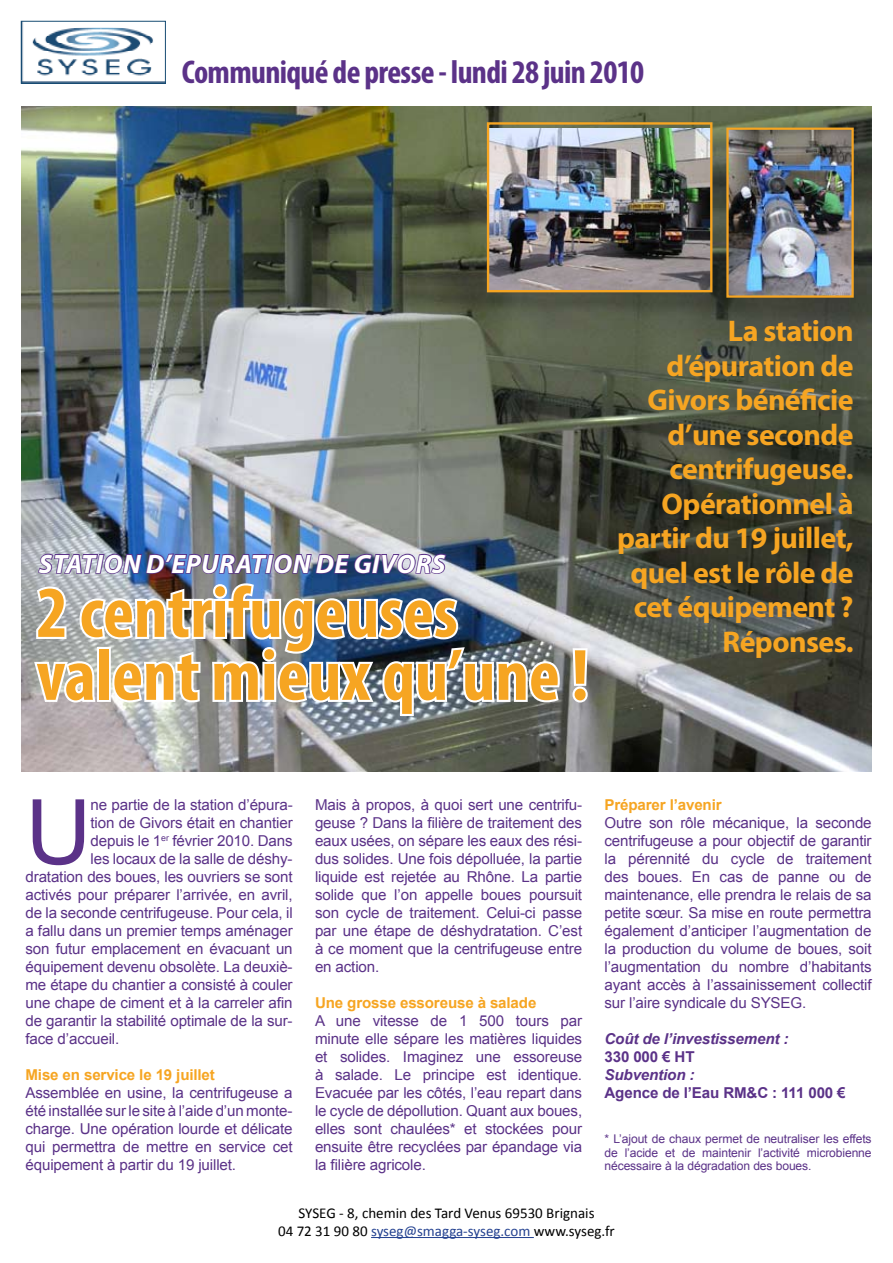
<style>
.page{position:relative;width:893px;height:1263px;background:#fff}
.page>*{position:absolute;margin:0;border:0;box-sizing:border-box;transform-origin:0 0}
.t1{font:90.45px "Arial";color:#5b3288}
.t2{font:700 condensed 73.35px/63px "Myriad Pro";color:#f6a522}
.t3{font:700 condensed 33px "Myriad Pro";letter-spacing:-.02em;color:#5b3288}
.t4{font:700 30px/34.5px "Myriad Pro";letter-spacing:-.02em;color:#f6a522;text-align:right}
.t5{font:italic 700 26.7px "Myriad Pro";letter-spacing:.02em;color:#fff}
.t6{font:15px/18px "Arial";letter-spacing:-.01em;color:#5b3288;text-align:justify}
.t7{font:15px/18px "Calibri";color:#000;text-align:center}
.t8{font:700 15px "Arial";letter-spacing:-.01em;color:#f6a522}
.t9{font:italic 700 15px "Arial";letter-spacing:-.01em;color:#5b3288}
.t10{font:700 15px "Arial";letter-spacing:-.01em;color:#5b3288}
.t11{font:12px/13.5px "Arial";letter-spacing:-.01em;color:#5b3288;text-align:justify}
.s1{color:#234190}
</style>
<div class="page">
<img style="left:21px;top:106px;width:851px;height:666px">
<img style="left:23px;top:23px;width:130px;height:58px">
<div style="left:21px;top:21px;width:144px;height:62px;border:1px solid #174c73"></div>
<hr style="left:371px;top:1237px;width:163px;height:1px;background:#234190">
<svg style="left:570px;top:646px;width:20px;height:59px"></svg>
<img style="left:32px;top:511px;width:530px;height:207px">
<img style="left:729px;top:131px;width:122px;height:164px">
<div style="left:726px;top:128px;width:128px;height:170px;border:2px solid #f6a522"></div>
<img style="left:490px;top:129px;width:219px;height:160px">
<div style="left:487px;top:122px;width:225px;height:170px;border:2px solid #f6a522"></div>
<h3 class="t3" style="left:182px;top:51px;width:464px">Communiqué de presse - lundi 28 juin 2010</h3>
<h3 class="t5" style="left:39px;top:546px;width:408px">STATION D’EPURATION DE GIVORS</h3>
<h2 class="t2" style="left:36px;top:579px;width:554px">2 centrifugeuses valent mieux qu’une !</h2>
<h3 class="t4" style="left:617px;top:313px;width:238px">La station d’épuration de<br>Givors bénéficie d’une seconde centrifugeuse.<br>Opérationnel à partir du 19 juillet, quel est le rôle de cet équipement ?<br>Réponses.</h3>
<h1 class="t1" style="left:26px;top:773px;width:67px">U</h1>
<p class="t6" style="left:91px;top:796px;width:204px">ne partie de la station d’épura-</p>
<p class="t6" style="left:91px;top:814px;width:204px">tion de Givors était en chantier</p>
<p class="t6" style="left:91px;top:832px;width:204px">depuis le 1<sup>er</sup> février 2010. Dans</p>
<p class="t6" style="left:91px;top:850px;width:204px">les locaux de la salle de déshy-</p>
<p class="t6" style="left:26px;top:868px;width:269px">dratation des boues, les ouvriers se sont</p>
<p class="t6" style="left:26px;top:886px;width:269px">activés pour préparer l’arrivée, en avril,</p>
<p class="t6" style="left:26px;top:904px;width:269px">de la seconde centrifugeuse. Pour cela, il</p>
<p class="t6" style="left:26px;top:922px;width:269px">a fallu dans un premier temps aménager</p>
<p class="t6" style="left:26px;top:940px;width:269px">son futur emplacement en évacuant un</p>
<p class="t6" style="left:26px;top:958px;width:269px">équipement devenu obsolète. La deuxiè-</p>
<p class="t6" style="left:26px;top:976px;width:269px">me étape du chantier a consisté à couler</p>
<p class="t6" style="left:26px;top:994px;width:269px">une chape de ciment et à la carreler afin</p>
<p class="t6" style="left:26px;top:1012px;width:269px">de garantir la stabilité optimale de la sur-</p>
<p class="t6" style="left:26px;top:1030px;width:95px">face d’accueil.</p>
<p class="t8" style="left:26px;top:1065px;width:191px">Mise en service le 19 juillet</p>
<p class="t6" style="left:26px;top:1084px;width:269px">Assemblée en usine, la centrifugeuse a été installée sur le site à l’aide d’un monte&shy;charge. Une opération lourde et délicate qui permettra de mettre en service cet équipement à partir du 19 juillet.</p>
<p class="t6" style="left:315px;top:796px;width:269px">Mais à propos, à quoi sert une centrifu&shy;geuse ? Dans la filière de traitement des eaux usées, on sépare les eaux des rési&shy;dus solides. Une fois dépolluée, la partie liquide est rejetée au Rhône. La partie solide que l’on appelle boues poursuit son cycle de traitement. Celui-ci passe par une étape de déshydratation. C’est à ce moment que la centrifugeuse entre en action.</p>
<p class="t8" style="left:315px;top:993px;width:223px">Une grosse essoreuse à salade</p>
<p class="t6" style="left:315px;top:1012px;width:269px">A une vitesse de 1 500 tours par minute elle sépare les matières liquides et solides. Imaginez une essoreuse à salade. Le principe est identique.<br>Evacuée par les côtés, l’eau repart dans le cycle de dépollution. Quant aux boues, elles sont chaulées* et stockées pour ensuite être recyclées par épandage via la filière agricole.</p>
<p class="t8" style="left:604px;top:795px;width:119px">Préparer l’avenir</p>
<p class="t6" style="left:604px;top:814px;width:269px">Outre son rôle mécanique, la seconde centrifugeuse a pour objectif de garantir la pérennité du cycle de traitement des boues. En cas de panne ou de maintenance, elle prendra le relais de sa petite sœur. Sa mise en route permettra également d’anticiper l’augmentation de la production du volume de boues, soit l’augmentation du nombre d’habitants ayant accès à l’assainissement collectif sur l’aire syndicale du SYSEG.</p>
<p class="t9" style="left:604px;top:1029px;width:185px">Coût de l’investissement :</p>
<p class="t10" style="left:604px;top:1047px;width:92px">330 000 € HT</p>
<p class="t9" style="left:604px;top:1065px;width:92px">Subvention :</p>
<p class="t10" style="left:604px;top:1083px;width:243px">Agence de l’Eau RM&amp;C : 111 000 €</p>
<p class="t11" style="left:604px;top:1132px;width:269px">* L’ajout de chaux permet de neutraliser les effets de l’acide et de maintenir l’activité microbienne nécessaire à la dégradation des boues.</p>
<p class="t7" style="left:278px;top:1203px;width:338px">SYSEG - 8, chemin des Tard Venus 69530 Brignais<br>04 72 31 90 80 <span class="s1">syseg@smagga-syseg.com</span> www.syseg.fr</p>
</div>
